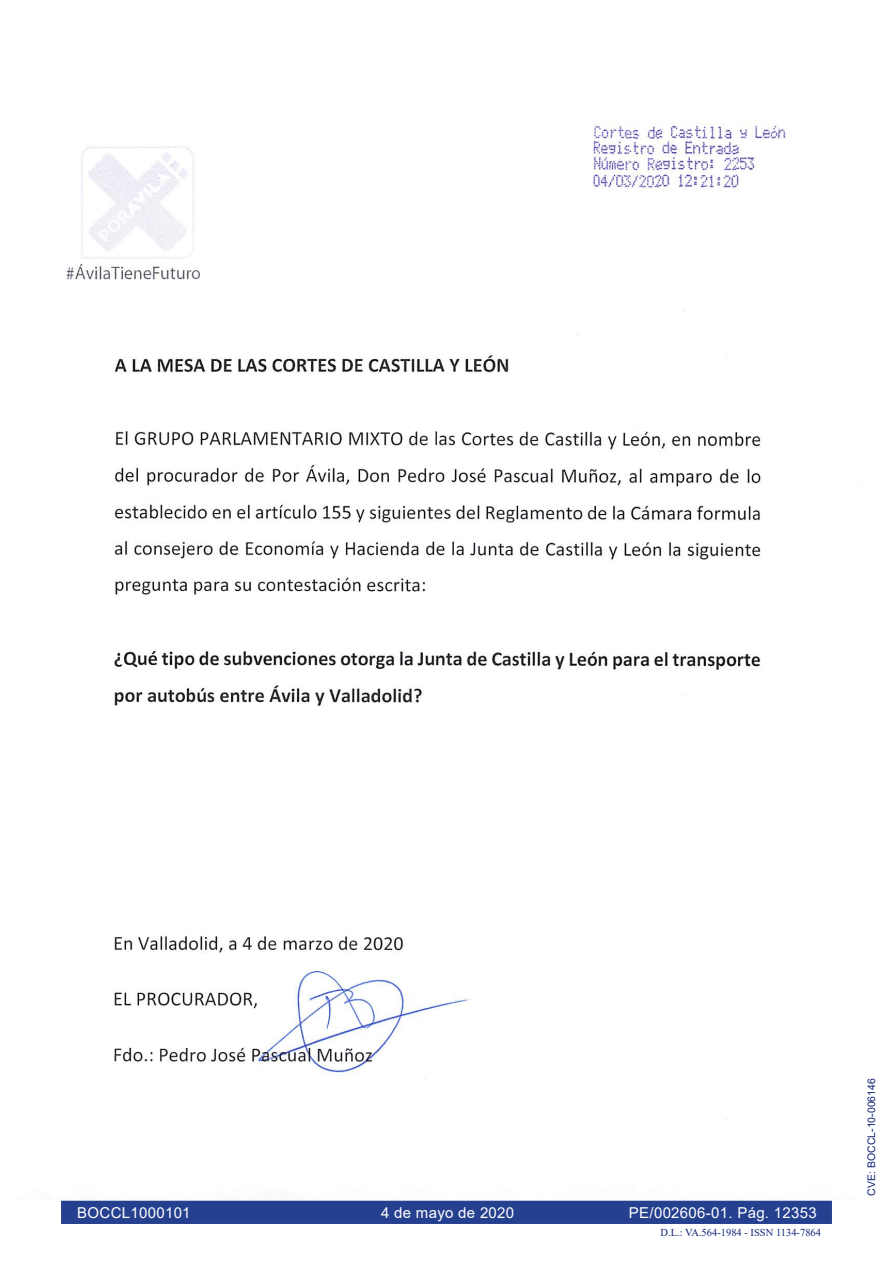
<style>
.page{position:relative;width:893px;height:1263px;background:#fff}
.page>*{position:absolute;margin:0;border:0;box-sizing:border-box;transform-origin:0 0}
.E_CVE{font:15px "Arial";letter-spacing:.02em;color:#fff}
.t1{font:10.5px "Times New Roman";color:#132477}
.t2{font:10.5px "Arial";color:#132477}
</style>
<div class="page">
<div style="left:60px;top:1200px;width:773px;height:25px;background:#25408f"></div>
<div style="left:60px;top:1199px;width:773px;height:26px;border:2px solid #fff"></div>
<img style="left:60px;top:123px;width:773px;height:1077px">
<p class="E_CVE" style="left:77px;top:1202px;width:115px">BOCCL1000101</p>
<p class="E_CVE" style="left:381px;top:1202px;width:135px">4 de mayo de 2020</p>
<p class="E_CVE" style="left:629px;top:1202px;width:189px">PE/002606-01. Pág. 12353</p>
<p class="t1" style="left:661px;top:1225px;width:162px">D.L.: VA.564-1984 - ISSN 1134-7864</p>
<p class="t2" style="left:864px;top:1195px;width:119px;rotate:-90deg">CVE: BOCCL-10-006146</p>
</div>
